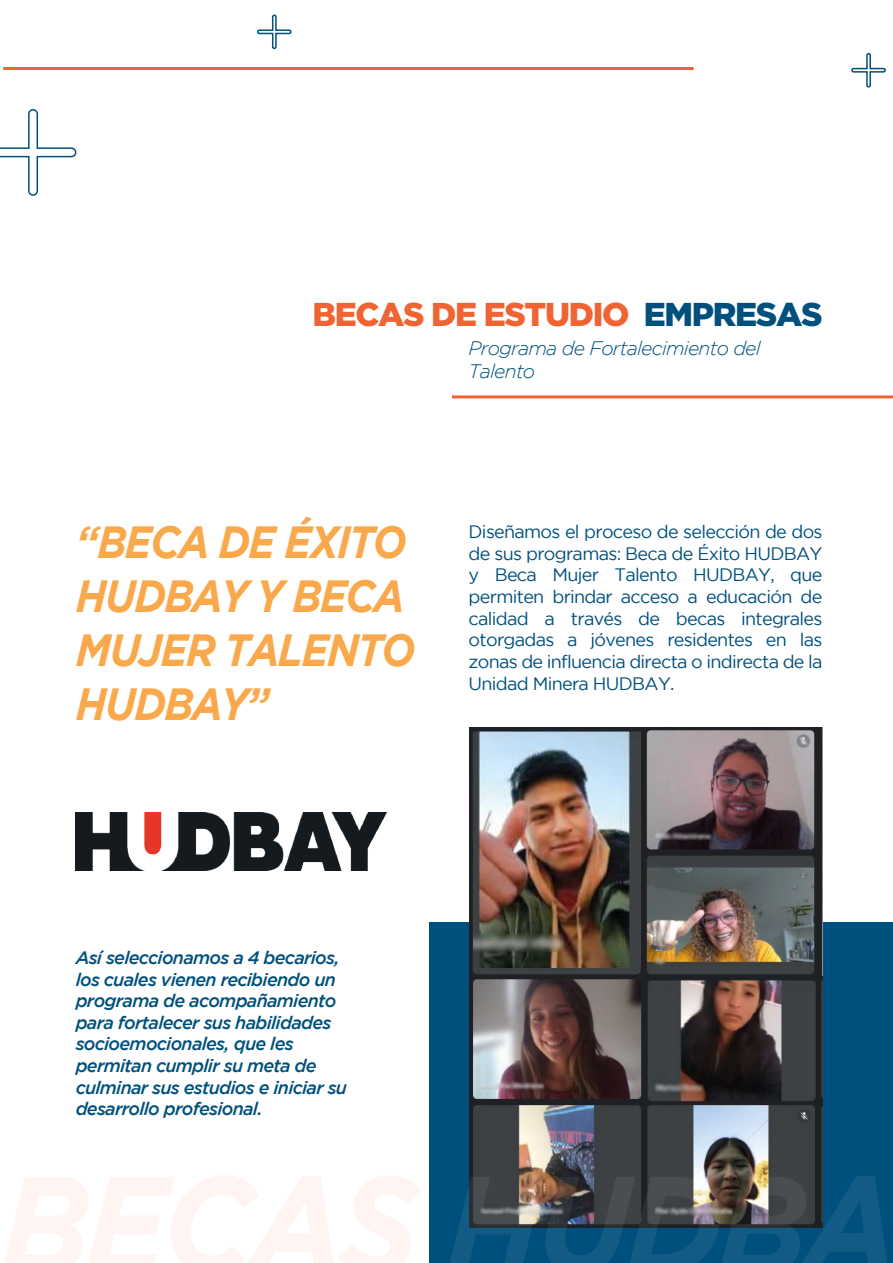
<style>
.page{position:relative;width:893px;height:1263px;background:#fff}
.page>*{position:absolute;margin:0;border:0;box-sizing:border-box;transform-origin:0 0}
.t1{font:italic 700 45px/54px "Gotham";letter-spacing:-.04em;color:#f9a94b;scale:.91 1}
.t2{font:900 33px "Gotham";letter-spacing:-.04em;color:#ef6432}
.t3{font:italic 300 19.5px/23.4px "Gotham";letter-spacing:-.04em;color:#00507d}
.t4{font:18px/21.6px "Gotham";letter-spacing:-.04em;color:#00507d;text-align:justify}
.t5{font:italic 500 18px/21.6px "Gotham";letter-spacing:-.04em;color:#00507d}
.s1{color:#00507d}
</style>
<div class="page">
<div style="left:429px;top:922px;width:464px;height:341px;background:#00507d"></div>
<hr style="left:452px;top:395px;width:441px;height:3px;background:#ef6432">
<hr style="left:3px;top:67px;width:691px;height:3px;background:#ec6433">
<svg style="left:257px;top:14px;width:35px;height:36px"></svg>
<svg style="left:0;top:109px;width:77px;height:87px"></svg>
<img style="left:76px;top:813px;width:310px;height:57px">
<img style="left:470px;top:727px;width:352px;height:500px">
<img style="left:646px;top:980px;width:169px;height:121px">
<img style="left:473px;top:729px;width:167px;height:238px">
<svg style="left:851px;top:52px;width:35px;height:36px"></svg>
<h2 class="t2" style="left:313px;top:295px;width:511px">BECAS DE ESTUDIO <span class="s1">EMPRESAS</span></h2>
<p class="t3" style="left:469px;top:336px;width:294px">Programa de Fortalecimiento del<br>Talento</p>
<h1 class="t1" style="left:76px;top:514px;width:375px">“BECA DE ÉXITO<br>HUDBAY Y BECA<br>MUJER TALENTO<br>HUDBAY”</h1>
<p class="t4" style="left:469px;top:521px;width:355px">Diseñamos el proceso de selección de dos de sus programas: Beca de Éxito HUDBAY y Beca Mujer Talento HUDBAY, que permiten brindar acceso a educación de calidad a través de becas integrales otorgadas a jóvenes residentes en las zonas de influencia directa o indirecta de la Unidad Minera HUDBAY.</p>
<p class="t5" style="left:76px;top:947px;width:273px">Así seleccionamos a 4 becarios, los cuales vienen recibiendo un programa de acompañamiento para fortalecer sus habilidades socioemocionales, que les permitan cumplir su meta de culminar sus estudios e iniciar su desarrollo profesional.</p>
</div>
